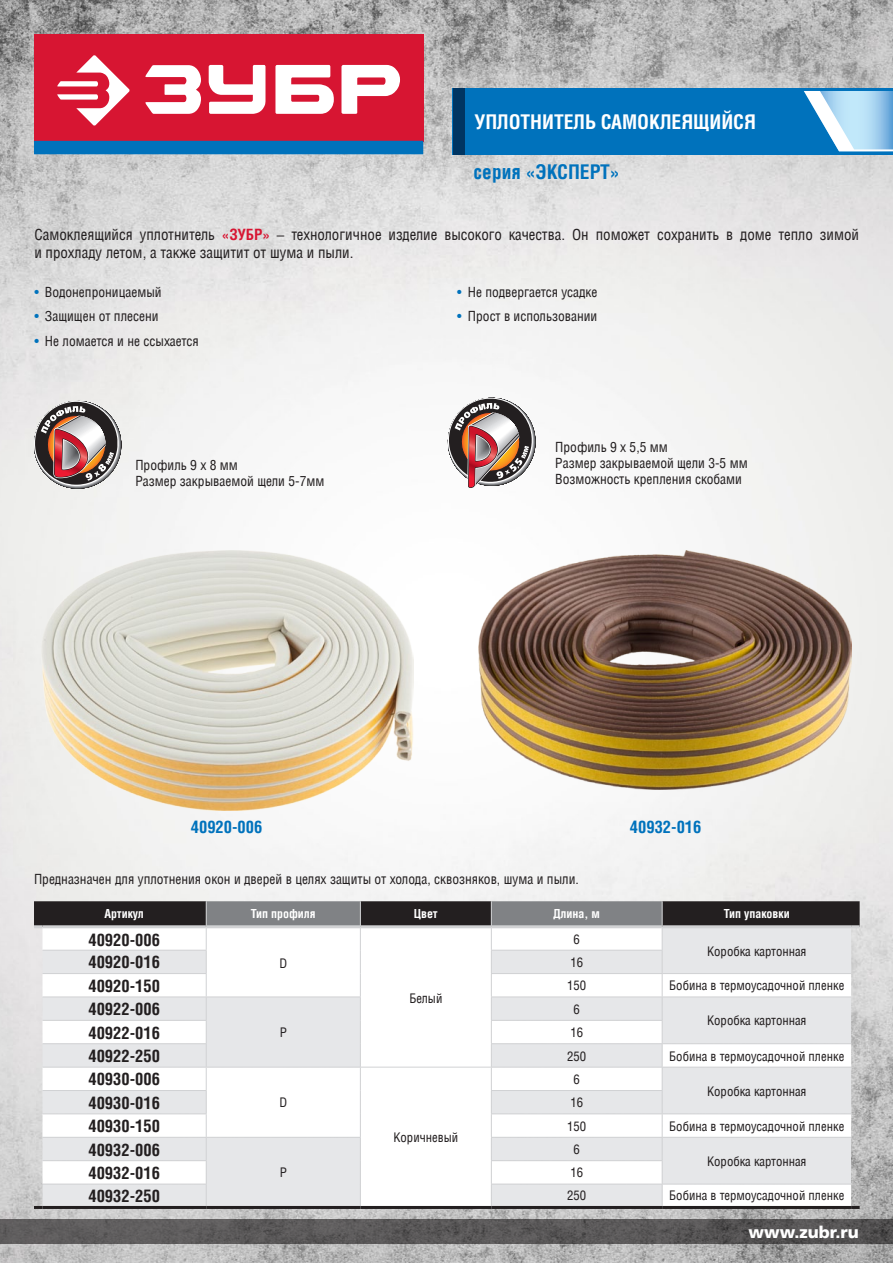
<style>
.page{position:relative;width:893px;height:1263px;background:#fff}
.page>*{position:absolute;margin:0;border:0;box-sizing:border-box;transform-origin:0 0}
.Zagolovok_13{font:700 19.5px "AG Letterica Condensed";color:#fff}
.Zagolovok_14{font:700 19.5px "AG Letterica Condensed";color:#0072bc}
.Tabl_artikul{font:700 16.5px "AG Letterica Condensed";color:#231f20}
.Tabl_artikul_11{font:700 16.5px "AG Letterica Condensed";color:#0072bc}
.SAYT{font:700 16.5px "AG Foreigner";color:#fff}
.Text_10_pod_Zag_13{font:15px/18px "AG Letterica Condensed";color:#231f20}
.Text_9{font:13.5px "AG Letterica Condensed";color:#231f20}
.Text_9_Fishka{font:13.5px "AG Letterica Condensed";color:#231f20}
.Предназначено{font:13.5px "AG Letterica Condensed";color:#231f20}
.Tabl_tekst{font:12.75px "AG Letterica Condensed";color:#231f20}
.Tabl_shapka{font:700 12px "AG Letterica Condensed";color:#fff}
.s1{font-weight:700;color:#d71532}
.s2{font-family:"AG Foreigner";font-weight:300}
.s3{color:#0072bc}
</style>
<div class="page">
<img style="left:0;top:0;width:893px;height:1263px">
<div style="left:34px;top:34px;width:389px;height:108px;background:#d71532"></div>
<svg style="left:57px;top:55px;width:73px;height:71px"></svg>
<svg style="left:145px;top:65px;width:255px;height:49px"></svg>
<div style="left:34px;top:141px;width:389px;height:13px;background:#0072bc"></div>
<div style="left:453px;top:88px;width:440px;height:66px;background:#0072bc"></div>
<div style="left:453px;top:88px;width:11px;height:66px;background:#003562"></div>
<svg style="left:804px;top:91px;width:89px;height:60px"></svg>
<svg style="left:0;top:1219px;width:893px;height:25px;background:#595758"></svg>
<svg style="left:34px;top:901px;width:826px;height:308px"></svg>
<hr style="left:662px;top:973px;width:189px;height:1px;background:#d1d2d4">
<hr style="left:662px;top:996px;width:189px;height:1px;background:#d1d2d4">
<hr style="left:662px;top:1043px;width:189px;height:1px;background:#d1d2d4">
<hr style="left:662px;top:1067px;width:189px;height:1px;background:#d1d2d4">
<hr style="left:662px;top:1113px;width:189px;height:1px;background:#d1d2d4">
<hr style="left:662px;top:1137px;width:189px;height:1px;background:#d1d2d4">
<hr style="left:662px;top:1184px;width:189px;height:1px;background:#d1d2d4">
<svg style="left:29px;top:396px;width:96px;height:97px;background:#ad9896"></svg>
<svg style="left:443px;top:393px;width:97px;height:97px"></svg>
<img style="left:41px;top:550px;width:373px;height:261px">
<img style="left:478px;top:550px;width:373px;height:239px">
<p class="Zagolovok_13" style="left:475px;top:110px;width:283px">УПЛОТНИТЕЛЬ САМОКЛЕЯЩИЙСЯ</p>
<p class="Zagolovok_14" style="left:474px;top:160px;width:148px">серия «ЭКСПЕРТ»</p>
<p class="Text_10_pod_Zag_13" style="left:34px;top:225px;width:826px">Самоклеящийся уплотнитель <span class="s1">«ЗУБР»</span> <span class="s2">–</span> технологичное изделие высокого качества. Он поможет сохранить в доме тепло зимой и прохладу летом, а также защитит от шума и пыли.</p>
<p class="Text_9_Fishka" style="left:34px;top:284px;width:129px"><span class="s3">•</span> Водонепроницаемый</p>
<p class="Text_9_Fishka" style="left:34px;top:308px;width:126px"><span class="s3">•</span> Защищен от плесени</p>
<p class="Text_9_Fishka" style="left:34px;top:333px;width:166px"><span class="s3">•</span> Не ломается и не ссыхается</p>
<p class="Text_9" style="left:135px;top:457px;width:104px">Профиль 9 х 8 мм</p>
<p class="Text_9" style="left:135px;top:473px;width:191px">Размер закрываемой щели 5-7мм</p>
<p class="Tabl_artikul_11" style="left:191px;top:817px;width:73px">40920-006</p>
<p class="Text_9_Fishka" style="left:457px;top:284px;width:142px"><span class="s3">•</span> Не подвергается усадке</p>
<p class="Text_9_Fishka" style="left:457px;top:308px;width:142px"><span class="s3">•</span> Прост в использовании</p>
<p class="Text_9" style="left:555px;top:439px;width:114px">Профиль 9 х 5,5 мм</p>
<p class="Text_9" style="left:555px;top:455px;width:194px">Размер закрываемой щели 3-5 мм</p>
<p class="Text_9" style="left:555px;top:471px;width:188px">Возможность крепления скобами</p>
<p class="Tabl_artikul_11" style="left:630px;top:817px;width:73px">40932-016</p>
<p class="Предназначено" style="left:34px;top:871px;width:546px">Предназначен для уплотнения окон и дверей в целях защиты от холода, сквозняков, шума и пыли.</p>
<p class="Tabl_shapka" style="left:104px;top:906px;width:41px">Артикул</p>
<p class="Tabl_shapka" style="left:251px;top:906px;width:66px">Тип профиля</p>
<p class="Tabl_shapka" style="left:414px;top:906px;width:25px">Цвет</p>
<p class="Tabl_shapka" style="left:553px;top:906px;width:48px">Длина, м</p>
<p class="Tabl_shapka" style="left:724px;top:906px;width:67px">Тип упаковки</p>
<p class="Tabl_artikul" style="left:88px;top:930px;width:73px">40920-006</p>
<p class="Tabl_tekst" style="left:279px;top:955px;width:9px">D</p>
<p class="Tabl_tekst" style="left:409px;top:990px;width:35px">Белый</p>
<p class="Tabl_tekst" style="left:574px;top:932px;width:8px">6</p>
<p class="Tabl_tekst" style="left:707px;top:944px;width:101px">Коробка картонная</p>
<p class="Tabl_artikul" style="left:88px;top:952px;width:73px">40920-016</p>
<p class="Tabl_tekst" style="left:570px;top:955px;width:14px">16</p>
<p class="Tabl_artikul" style="left:88px;top:976px;width:73px">40920-150</p>
<p class="Tabl_tekst" style="left:567px;top:978px;width:21px">150</p>
<p class="Tabl_tekst" style="left:669px;top:978px;width:177px">Бобина в термоусадочной пленке</p>
<p class="Tabl_artikul" style="left:88px;top:999px;width:73px">40922-006</p>
<p class="Tabl_tekst" style="left:280px;top:1025px;width:9px">P</p>
<p class="Tabl_tekst" style="left:574px;top:1001px;width:8px">6</p>
<p class="Tabl_tekst" style="left:707px;top:1013px;width:101px">Коробка картонная</p>
<p class="Tabl_artikul" style="left:88px;top:1023px;width:73px">40922-016</p>
<p class="Tabl_tekst" style="left:570px;top:1025px;width:14px">16</p>
<p class="Tabl_artikul" style="left:88px;top:1046px;width:73px">40922-250</p>
<p class="Tabl_tekst" style="left:567px;top:1048px;width:21px">250</p>
<p class="Tabl_tekst" style="left:669px;top:1048px;width:177px">Бобина в термоусадочной пленке</p>
<p class="Tabl_artikul" style="left:88px;top:1069px;width:73px">40930-006</p>
<p class="Tabl_tekst" style="left:279px;top:1095px;width:9px">D</p>
<p class="Tabl_tekst" style="left:393px;top:1129px;width:66px">Коричневый</p>
<p class="Tabl_tekst" style="left:574px;top:1072px;width:8px">6</p>
<p class="Tabl_tekst" style="left:707px;top:1083px;width:101px">Коробка картонная</p>
<p class="Tabl_artikul" style="left:88px;top:1093px;width:73px">40930-016</p>
<p class="Tabl_tekst" style="left:570px;top:1095px;width:14px">16</p>
<p class="Tabl_artikul" style="left:88px;top:1116px;width:73px">40930-150</p>
<p class="Tabl_tekst" style="left:567px;top:1118px;width:21px">150</p>
<p class="Tabl_tekst" style="left:669px;top:1118px;width:177px">Бобина в термоусадочной пленке</p>
<p class="Tabl_artikul" style="left:88px;top:1140px;width:73px">40932-006</p>
<p class="Tabl_tekst" style="left:280px;top:1165px;width:9px">P</p>
<p class="Tabl_tekst" style="left:574px;top:1142px;width:8px">6</p>
<p class="Tabl_tekst" style="left:707px;top:1153px;width:101px">Коробка картонная</p>
<p class="Tabl_artikul" style="left:88px;top:1163px;width:73px">40932-016</p>
<p class="Tabl_tekst" style="left:570px;top:1165px;width:14px">16</p>
<p class="Tabl_artikul" style="left:88px;top:1186px;width:73px">40932-250</p>
<p class="Tabl_tekst" style="left:567px;top:1188px;width:21px">250</p>
<p class="Tabl_tekst" style="left:669px;top:1188px;width:177px">Бобина в термоусадочной пленке</p>
<p class="SAYT" style="left:749px;top:1223px;width:112px">www.zubr.ru</p>
</div>
